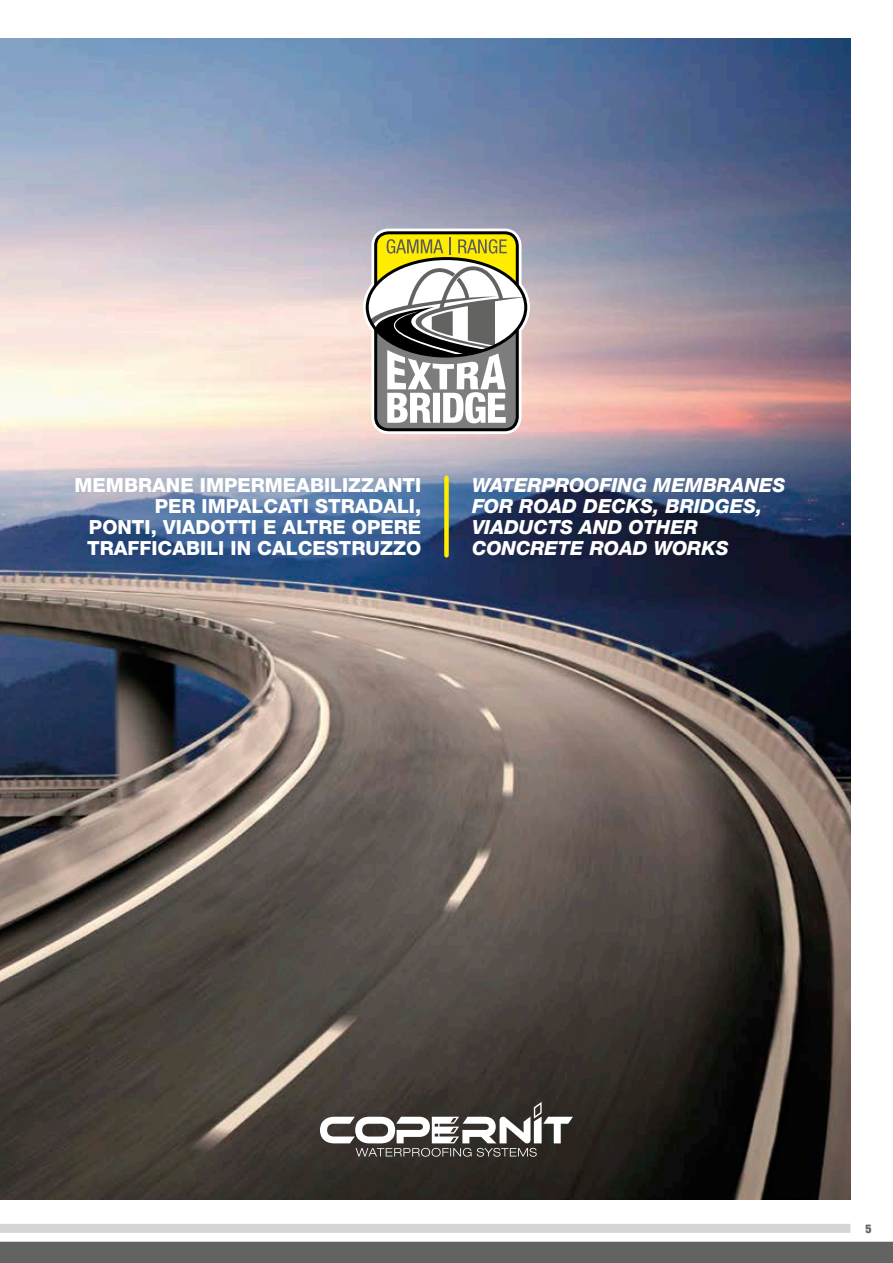
<style>
.page{position:relative;width:893px;height:1263px;background:#fff}
.page>*{position:absolute;margin:0;border:0;box-sizing:border-box;transform-origin:0 0}
.t1{font:800 19.5px/21px "Helvetica Neue LT Std";color:#fff;text-align:right}
.t2{font:italic 800 19.5px/21px "Helvetica Neue LT Std";color:#fff}
.t3{font:900 condensed 12px "Helvetica Neue LT Std";color:#636362}
</style>
<div class="page">
<div style="left:0;top:1242px;width:893px;height:21px;background:#636362"></div>
<div style="left:0;top:1224px;width:850px;height:9px;background:#d6d4d4"></div>
<img style="left:0;top:38px;width:850px;height:1161px">
<svg style="left:363px;top:229px;width:167px;height:205px"></svg>
<svg style="left:320px;top:1102px;width:253px;height:55px"></svg>
<div style="left:444px;top:478px;width:5px;height:77px;background:#ffed00"></div>
<p class="t1" style="left:75px;top:474px;width:348px">MEMBRANE IMPERMEABILIZZANTI<br>PER IMPALCATI STRADALI,<br>PONTI, VIADOTTI E ALTRE OPERE<br>TRAFFICABILI IN CALCESTRUZZO</p>
<p class="t2" style="left:472px;top:474px;width:315px">WATERPROOFING MEMBRANES<br>FOR ROAD DECKS, BRIDGES,<br>VIADUCTS AND OTHER<br>CONCRETE ROAD WORKS</p>
<p class="t3" style="left:865px;top:1221px;width:8px">5</p>
</div>
